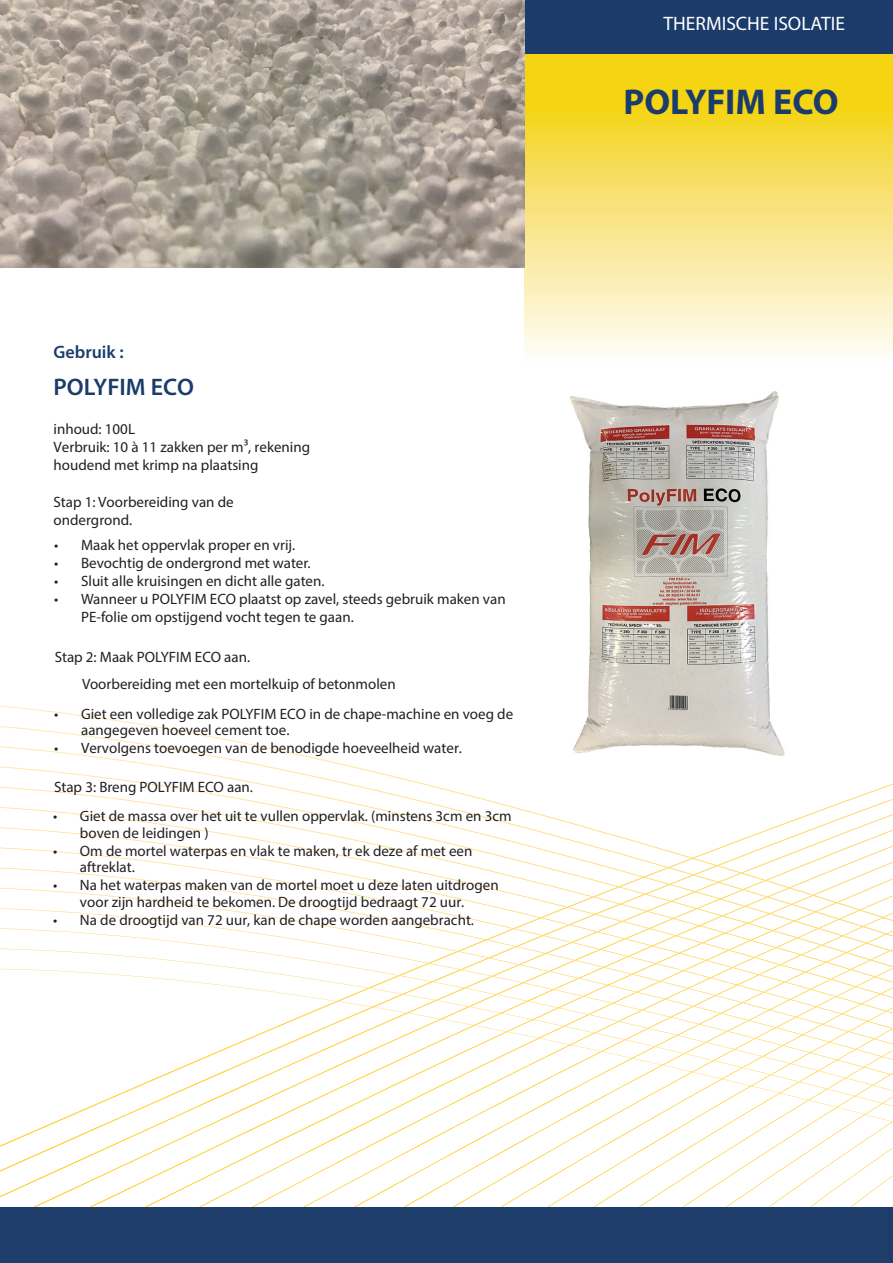
<style>
.page{position:relative;width:893px;height:1263px;background:#fff}
.page>*{position:absolute;margin:0;border:0;box-sizing:border-box;transform-origin:0 0}
.t1{font:700 36px "Myriad Pro";color:#1b3c6b}
.t2{font:600 24px "Myriad Pro";color:#1b3c6b}
.t3{font:19.5px "Myriad Pro";color:#fff}
.t4{font:600 18px "Myriad Pro";color:#1b3c6b}
.t5{font:15px/18px "Myriad Pro";color:#231f20}
</style>
<div class="page">
<svg style="left:525px;top:54px;width:368px;height:300px;background:#f8e375"></svg>
<svg style="left:0;top:1197px;width:893px;height:11px"></svg>
<svg style="left:0;top:1171px;width:893px;height:26px"></svg>
<svg style="left:0;top:1147px;width:893px;height:24px"></svg>
<svg style="left:0;top:1122px;width:893px;height:25px"></svg>
<svg style="left:0;top:766px;width:893px;height:21px"></svg>
<svg style="left:0;top:787px;width:893px;height:20px"></svg>
<svg style="left:0;top:807px;width:893px;height:20px"></svg>
<svg style="left:0;top:827px;width:893px;height:20px"></svg>
<svg style="left:0;top:847px;width:893px;height:21px"></svg>
<svg style="left:0;top:868px;width:893px;height:20px"></svg>
<svg style="left:0;top:888px;width:893px;height:20px"></svg>
<svg style="left:0;top:908px;width:893px;height:20px"></svg>
<svg style="left:0;top:928px;width:893px;height:20px"></svg>
<svg style="left:0;top:948px;width:893px;height:21px"></svg>
<svg style="left:0;top:969px;width:893px;height:153px"></svg>
<div style="left:525px;top:0;width:368px;height:54px;background:#1b3c6b"></div>
<img style="left:570px;top:391px;width:215px;height:365px">
<img style="left:0;top:0;width:525px;height:268px">
<div style="left:0;top:1208px;width:893px;height:55px;background:#1e3d6b"></div>
<p class="t4" style="left:54px;top:341px;width:72px">Gebruik :</p>
<p class="t2" style="left:54px;top:372px;width:142px">POLYFIM ECO</p>
<p class="t5" style="left:54px;top:420px;width:258px">inhoud: 100L<br>Verbruik: 10 à 11 zakken per m³, rekening houdend met krimp na plaatsing</p>
<p class="t5" style="left:54px;top:493px;width:182px">Stap 1: Voorbereiding van de ondergrond.</p>
<p class="t5" style="left:54px;top:536px;width:242px">• Maak het oppervlak proper en vrij.</p>
<p class="t5" style="left:54px;top:553px;width:258px">• Bevochtig de ondergrond met water.</p>
<p class="t5" style="left:54px;top:571px;width:272px">• Sluit alle kruisingen en dicht alle gaten.</p>
<p class="t5" style="left:81px;top:589px;width:426px;text-indent:-27px">• Wanneer u POLYFIM ECO plaatst op zavel, steeds gebruik maken van<br>PE-folie om opstijgend vocht tegen te gaan.</p>
<p class="t5" style="left:82px;top:643px;width:315px;line-height:27.5px;text-indent:-27px">Stap 2: Maak POLYFIM ECO aan.<br>Voorbereiding met een mortelkuip of betonmolen</p>
<p class="t5" style="left:81px;top:705px;width:434px;line-height:16px;text-indent:-27px">• Giet een volledige zak POLYFIM ECO in de chape-machine en voeg de aangegeven hoeveel cement toe.</p>
<p class="t5" style="left:54px;top:738px;width:409px">• Vervolgens toevoegen van de benodigde hoeveelheid water.</p>
<p class="t5" style="left:54px;top:777px;width:200px">Stap 3: Breng POLYFIM ECO aan.</p>
<p class="t5" style="left:80px;top:807px;width:433px;line-height:16.8px;text-indent:-27px">• Giet de massa over het uit te vullen oppervlak. (minstens 3cm en 3cm boven de leidingen )</p>
<p class="t5" style="left:80px;top:842px;width:394px;line-height:16.8px;text-indent:-27px">• Om de mortel waterpas en vlak te maken, tr ek deze af met een aftreklat.</p>
<p class="t5" style="left:53px;top:877px;width:447px;line-height:16.8px;text-align:center">• Na het waterpas maken van de mortel moet u deze laten uitdrogen voor zijn hardheid te bekomen. De droogtijd bedraagt 72 uur.</p>
<p class="t5" style="left:53px;top:911px;width:423px">• Na de droogtijd van 72 uur, kan de chape worden aangebracht.</p>
<p class="t3" style="left:663px;top:11px;width:183px">THERMISCHE ISOLATIE</p>
<p class="t1" style="left:623px;top:78px;width:217px">POLYFIM ECO</p>
</div>
